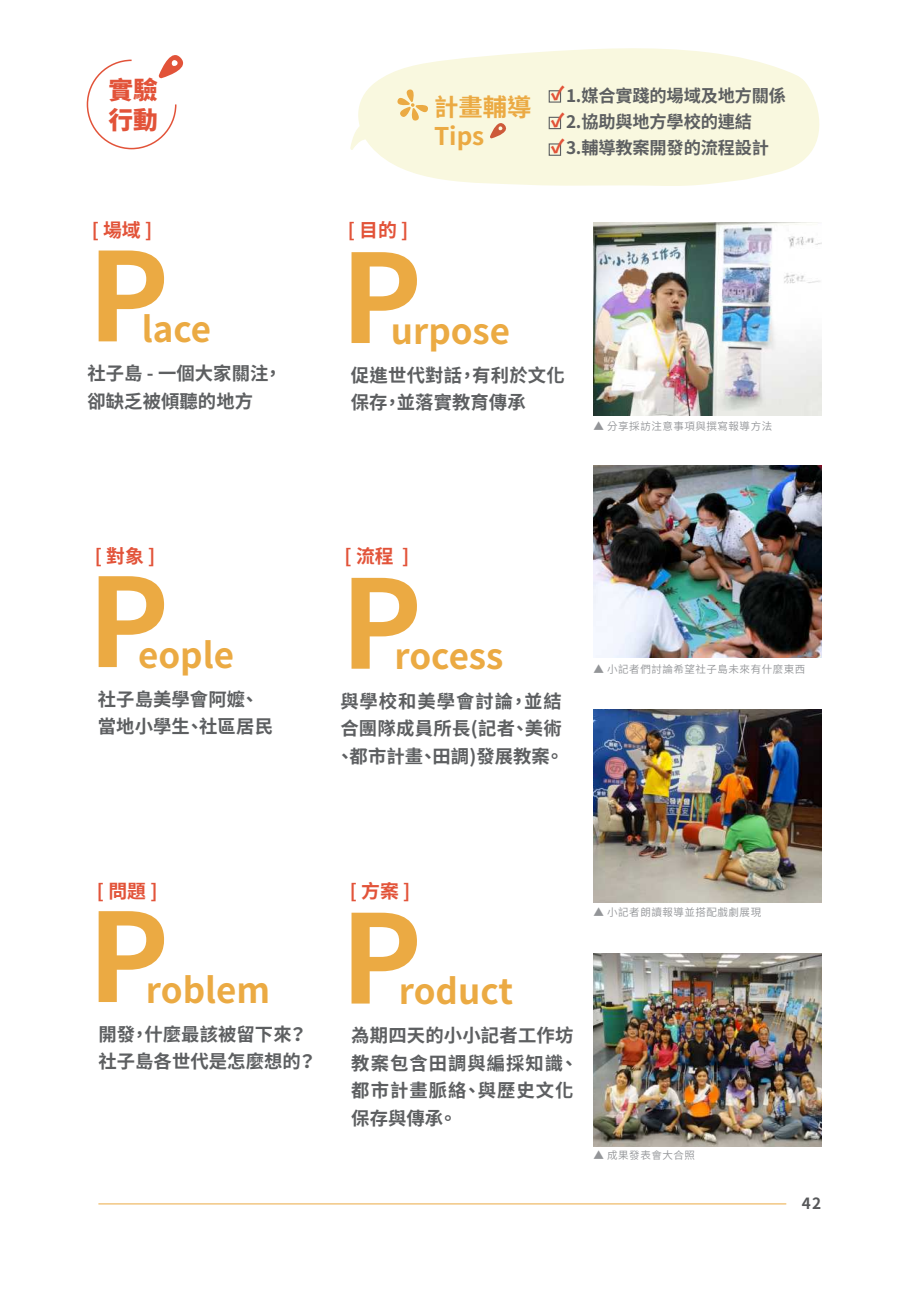
<style>
.page{position:relative;width:919px;height:1289px;background:#fff}
.page>*{position:absolute;margin:0;border:0;box-sizing:border-box;transform-origin:0 0}
.t1{font:700 122.7px "Noto Sans CJ Ktc";color:#ebaa43}
.t2{font:700 34.95px "Noto Sans CJ Ktc";color:#ebaa43}
.t3{font:900 24.75px/29.5px "Noto Sans CJ Ktc";color:#e25339}
.t4{font:700 24.3px/29.2px "Noto Sans CJ Ktc";color:#ebaa43}
.t5{font:700 18.9px "Noto Sans CJ Ktc";color:#e25339}
.t6{font:900 18.45px "Noto Sans CJ Ktc";color:#e25339}
.t7{font:700 18.3px/27.5px "Noto Sans CJ Ktc";letter-spacing:.005em;color:#5d5f61}
.t8{font:700 18.3px/27.5px "Noto Sans CJ Ktc";letter-spacing:.055em;color:#5d5f61}
.t9{font:700 17.25px "Noto Sans CJ Ktc";letter-spacing:-.01em;color:#5d5f61}
.t10{font:700 15.45px "Noto Sans CJ Ktc";color:#57585a}
.t11{font:600 10.5px "Noto Sans CJ Ktc";letter-spacing:.05em;color:#939598}
.s1{font-weight:900;font-size:18.45px;color:#e25339}
</style>
<div class="page">
<img style="left:593px;top:222px;width:228px;height:193px">
<img style="left:593px;top:465px;width:228px;height:193px">
<img style="left:593px;top:709px;width:228px;height:193px">
<img style="left:593px;top:953px;width:228px;height:192px">
<svg style="left:86px;top:55px;width:98px;height:95px"></svg>
<hr style="left:98px;top:1203px;width:688px;height:1px;background:#ebaa43">
<svg style="left:358px;top:48px;width:462px;height:138px;background:#f9f8e3"></svg>
<svg style="left:350px;top:120px;width:25px;height:31px"></svg>
<svg style="left:489px;top:118px;width:21px;height:21px"></svg>
<svg style="left:396px;top:88px;width:33px;height:34px"></svg>
<div style="left:548px;top:90px;width:13px;height:13px;border:1px solid #5d5f61"></div>
<div style="left:548px;top:117px;width:13px;height:12px;border:1px solid #5d5f61"></div>
<div style="left:548px;top:143px;width:13px;height:13px;border:1px solid #5d5f61"></div>
<h3 class="t3" style="left:109px;top:76px;width:51px">實驗行動</h3>
<p class="t5" style="left:92px;top:220px;width:62px">[ 場域 ]</p>
<h1 class="t1" style="left:87px;top:227px;width:83px">P</h1>
<p class="t7" style="left:87px;top:360px;width:196px">社子島 - 一個大家關注，卻缺乏被傾聽的地方</p>
<h2 class="t2" style="left:142px;top:309px;width:71px">lace</h2>
<p class="t6" style="left:550px;top:82px;width:15px">✓</p>
<h3 class="t4" style="left:434px;top:93px;width:99px">計畫輔導<br>Tips</h3>
<p class="t9" style="left:566px;top:86px;width:222px">1.媒合實踐的場域及地方關係</p>
<p class="t9" style="left:550px;top:112px;width:203px"><span class="s1">✓</span>2.協助與地方學校的連結</p>
<p class="t9" style="left:550px;top:138px;width:220px"><span class="s1">✓</span>3.輔導教案開發的流程設計</p>
<p class="t5" style="left:348px;top:220px;width:62px">[ 目的 ]</p>
<h1 class="t1" style="left:340px;top:229px;width:83px">P</h1>
<h2 class="t2" style="left:391px;top:311px;width:121px">urpose</h2>
<p class="t7" style="left:351px;top:362px;width:216px">促進世代對話，有利於文化保存，並落實教育傳承</p>
<p class="t11" style="left:593px;top:420px;width:180px">▲ 分享採訪注意事項與撰寫報導方法</p>
<p class="t5" style="left:95px;top:545px;width:62px">[ 對象 ]</p>
<h1 class="t1" style="left:87px;top:553px;width:83px">P</h1>
<h2 class="t2" style="left:138px;top:635px;width:97px">eople</h2>
<p class="t7" style="left:98px;top:686px;width:176px">社子島美學會阿嬤、當地小學生、社區居民</p>
<p class="t5" style="left:344px;top:545px;width:66px">[ 流程 ]</p>
<h1 class="t1" style="left:340px;top:554px;width:83px">P</h1>
<h2 class="t2" style="left:394px;top:636px;width:110px">rocess</h2>
<p class="t7" style="left:336px;top:687px;width:229px;text-align:justify">與學校和美學會討論，並結合團隊成員所長(記者、美術、都市計畫、田調)發展教案。</p>
<p class="t11" style="left:593px;top:663px;width:213px">▲ 小記者們討論希望社子島未來有什麼東西</p>
<p class="t5" style="left:97px;top:880px;width:62px">[ 問題 ]</p>
<h1 class="t1" style="left:87px;top:887px;width:83px">P</h1>
<h2 class="t2" style="left:146px;top:970px;width:126px">roblem</h2>
<p class="t7" style="left:98px;top:1020px;width:219px">開發，什麼最該被留下來？社子島各世代是怎麼想的？</p>
<p class="t5" style="left:350px;top:880px;width:62px">[ 方案 ]</p>
<h1 class="t1" style="left:340px;top:889px;width:83px">P</h1>
<h2 class="t2" style="left:399px;top:971px;width:116px">roduct</h2>
<p class="t8" style="left:351px;top:1022px;width:228px">為期四天的小小記者工作坊教案包含田調與編採知識、都市計畫脈絡、與歷史文化保存與傳承。</p>
<p class="t11" style="left:593px;top:905px;width:169px">▲ 小記者朗讀報導並搭配戲劇展現</p>
<p class="t11" style="left:593px;top:1148px;width:103px">▲ 成果發表會大合照</p>
<p class="t10" style="left:801px;top:1194px;width:21px">42</p>
</div>
